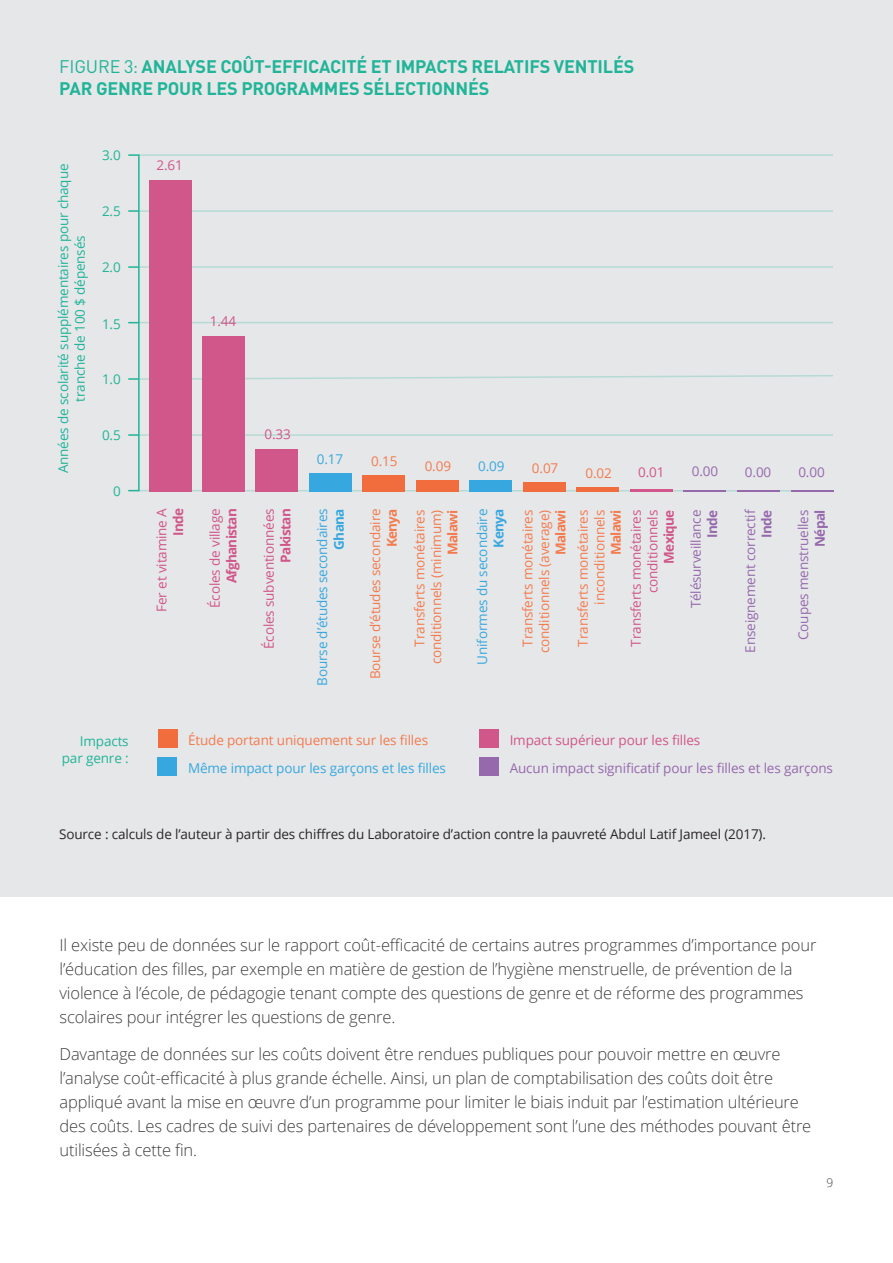
<style>
.page{position:relative;width:893px;height:1263px;background:#fff}
.page>*{position:absolute;margin:0;border:0;box-sizing:border-box;transform-origin:0 0}
.t1{font:700 18px/22.5px "DIN Pro";letter-spacing:-.01em;color:#21b498}
.t2{font:300 16.5px/24px "Open Sans";letter-spacing:-.01em;color:#3e3e3f}
.t3{font:13.5px/16.5px "Open Sans";letter-spacing:-.01em;color:#f47b4e;text-align:right}
.t4{font:13.5px/16.5px "Open Sans";letter-spacing:-.01em;color:#d15689;text-align:right}
.t5{font:13.5px "Open Sans";letter-spacing:-.01em;color:#9669ad}
.t6{font:13.5px "Open Sans";letter-spacing:-.01em;color:#2a2528}
.t7{font:13.5px/16.5px "Open Sans";letter-spacing:-.01em;color:#21b498;text-align:right}
.t8{font:13.5px "Open Sans";letter-spacing:-.01em;color:#37a8df}
.t9{font:700 13.5px "Open Sans";letter-spacing:-.05em;color:#d15689}
.t10{font:700 13.5px "Open Sans";letter-spacing:-.05em;color:#f47b4e}
.t11{font:700 13.5px "Open Sans";letter-spacing:-.05em;color:#9669ad}
.t12{font:700 13.5px "Open Sans";letter-spacing:-.05em;color:#37a8df}
.t13{font:300 12px "Open Sans";color:#3e3e3f}
.s1{font-weight:400}
</style>
<div class="page">
<div style="left:0;top:0;width:893px;height:896px;background:#e6e7e9"></div>
<div style="left:158px;top:729px;width:19px;height:19px;background:#f26d3e"></div>
<div style="left:158px;top:757px;width:19px;height:19px;background:#37a8df"></div>
<div style="left:479px;top:729px;width:20px;height:19px;background:#d15689"></div>
<div style="left:479px;top:757px;width:19px;height:19px;background:#9669ad"></div>
<div style="left:127px;top:154px;width:13px;height:337px;border:2px solid #21b498"></div>
<hr style="left:138px;top:210px;width:695px;height:2px;background:#21b498">
<hr style="left:138px;top:322px;width:695px;height:1px;background:#21b498">
<hr style="left:138px;top:434px;width:695px;height:2px;background:#21b498">
<hr style="left:138px;top:154px;width:695px;height:2px;background:#21b498">
<hr style="left:138px;top:266px;width:695px;height:2px;background:#21b498">
<hr style="left:138px;top:490px;width:695px;height:2px;background:#21b498">
<div style="left:149px;top:180px;width:43px;height:311px;background:#d15689"></div>
<div style="left:256px;top:449px;width:42px;height:42px;background:#d15689"></div>
<div style="left:202px;top:336px;width:43px;height:155px;background:#d15689"></div>
<div style="left:309px;top:473px;width:43px;height:18px;background:#37a8df"></div>
<div style="left:362px;top:475px;width:43px;height:16px;background:#f26d3e"></div>
<hr style="left:630px;top:489px;width:43px;height:2px;background:#d15689">
<div style="left:523px;top:482px;width:43px;height:9px;background:#f26d3e"></div>
<div style="left:416px;top:480px;width:43px;height:11px;background:#f26d3e"></div>
<div style="left:469px;top:480px;width:43px;height:11px;background:#37a8df"></div>
<hr style="left:576px;top:487px;width:43px;height:4px;background:#f26d3e">
<hr style="left:737px;top:490px;width:43px;height:1px;background:#9669ad">
<hr style="left:684px;top:490px;width:42px;height:1px;background:#9669ad">
<hr style="left:791px;top:490px;width:42px;height:1px;background:#9669ad">
<svg style="left:128px;top:434px;width:10px;height:2px"></svg>
<svg style="left:128px;top:374px;width:705px;height:7px"></svg>
<svg style="left:128px;top:266px;width:10px;height:2px"></svg>
<svg style="left:128px;top:210px;width:10px;height:2px"></svg>
<p class="t1" style="left:59px;top:53px;width:577px"><span class="s1">FIGURE 3:</span> ANALYSE COÛT-EFFICACITÉ ET IMPACTS RELATIFS VENTILÉS<br>PAR GENRE POUR LES PROGRAMMES SÉLECTIONNÉS</p>
<p class="t7" style="left:55px;top:473px;width:311px;text-align:center;rotate:-90deg">Années de scolarité supplémentaires pour chaque tranche de 100 $ dépensés</p>
<p class="t7" style="left:102px;top:146px;width:20px">3.0</p>
<p class="t7" style="left:102px;top:203px;width:20px">2.5</p>
<p class="t7" style="left:102px;top:259px;width:20px">2.0</p>
<p class="t7" style="left:102px;top:315px;width:20px">1.5</p>
<p class="t7" style="left:102px;top:371px;width:20px">1.0</p>
<p class="t7" style="left:102px;top:427px;width:20px">0.5</p>
<p class="t7" style="left:113px;top:482px;width:9px">0</p>
<p class="t4" style="left:156px;top:156px;width:28px">2.61</p>
<p class="t4" style="left:210px;top:312px;width:28px">1.44</p>
<p class="t4" style="left:264px;top:425px;width:28px">0.33</p>
<p class="t8" style="left:317px;top:449px;width:28px">0.17</p>
<p class="t3" style="left:371px;top:452px;width:28px">0.15</p>
<p class="t3" style="left:425px;top:457px;width:28px">0.09</p>
<p class="t8" style="left:478px;top:457px;width:28px">0.09</p>
<p class="t3" style="left:532px;top:459px;width:28px">0.07</p>
<p class="t3" style="left:585px;top:465px;width:28px">0.02</p>
<p class="t4" style="left:638px;top:464px;width:28px">0.01</p>
<p class="t5" style="left:692px;top:462px;width:28px">0.00</p>
<p class="t5" style="left:745px;top:463px;width:28px">0.00</p>
<p class="t5" style="left:798px;top:463px;width:28px">0.00</p>
<p class="t4" style="left:153px;top:612px;width:105px;rotate:-90deg">Fer et vitamine A</p>
<p class="t9" style="left:169px;top:536px;width:29px;rotate:-90deg">Inde</p>
<p class="t4" style="left:206px;top:608px;width:101px;rotate:-90deg">Écoles de village</p>
<p class="t9" style="left:222px;top:583px;width:77px;rotate:-90deg">Afghanistan</p>
<p class="t4" style="left:260px;top:649px;width:142px;rotate:-90deg">Écoles subventionnées</p>
<p class="t9" style="left:276px;top:563px;width:55px;rotate:-90deg">Pakistan</p>
<p class="t8" style="left:313px;top:686px;width:179px;rotate:-90deg">Bourse d’études secondaires</p>
<p class="t12" style="left:329px;top:550px;width:43px;rotate:-90deg">Ghana</p>
<p class="t3" style="left:367px;top:679px;width:173px;rotate:-90deg">Bourse d’études secondaire</p>
<p class="t10" style="left:382px;top:547px;width:40px;rotate:-90deg">Kenya</p>
<p class="t8" style="left:473px;top:665px;width:158px;rotate:-90deg">Uniformes du secondaire</p>
<p class="t12" style="left:489px;top:547px;width:40px;rotate:-90deg">Kenya</p>
<p class="t3" style="left:411px;top:664px;width:156px;rotate:-90deg">Transferts monétaires conditionnels (minimum)</p>
<p class="t10" style="left:443px;top:555px;width:47px;rotate:-90deg">Malawi</p>
<p class="t3" style="left:519px;top:653px;width:145px;text-align:center;rotate:-90deg">Transferts monétaires conditionnels (average)</p>
<p class="t10" style="left:551px;top:555px;width:47px;rotate:-90deg">Malawi</p>
<p class="t3" style="left:574px;top:646px;width:138px;rotate:-90deg">Transferts monétaires inconditionnels</p>
<p class="t10" style="left:606px;top:555px;width:47px;rotate:-90deg">Malawi</p>
<p class="t4" style="left:627px;top:646px;width:138px;rotate:-90deg">Transferts monétaires conditionnels</p>
<p class="t9" style="left:659px;top:564px;width:55px;rotate:-90deg">Mexique</p>
<p class="t5" style="left:687px;top:608px;width:100px;rotate:-90deg">Télésurveillance</p>
<p class="t11" style="left:703px;top:538px;width:29px;rotate:-90deg">Inde</p>
<p class="t5" style="left:741px;top:652px;width:145px;rotate:-90deg">Enseignement correctif</p>
<p class="t11" style="left:757px;top:538px;width:29px;rotate:-90deg">Inde</p>
<p class="t5" style="left:794px;top:640px;width:132px;rotate:-90deg">Coupes menstruelles</p>
<p class="t11" style="left:810px;top:547px;width:39px;rotate:-90deg">Népal</p>
<p class="t7" style="left:62px;top:733px;width:68px">Impacts par genre :</p>
<p class="t3" style="left:188px;top:731px;width:242px">Étude portant uniquement sur les filles</p>
<p class="t8" style="left:188px;top:758px;width:259px">Même impact pour les garçons et les filles</p>
<p class="t4" style="left:510px;top:731px;width:192px">Impact supérieur pour les filles</p>
<p class="t5" style="left:510px;top:758px;width:325px">Aucun impact significatif pour les filles et les garçons</p>
<p class="t6" style="left:59px;top:824px;width:708px">Source : calculs de l’auteur à partir des chiffres du Laboratoire d’action contre la pauvreté Abdul Latif Jameel (2017).</p>
<p class="t2" style="left:60px;top:933px;width:758px">Il existe peu de données sur le rapport coût-efficacité de certains autres programmes d’importance pour l’éducation des filles, par exemple en matière de gestion de l’hygiène menstruelle, de prévention de la violence à l’école, de pédagogie tenant compte des questions de genre et de réforme des programmes scolaires pour intégrer les questions de genre.</p>
<p class="t2" style="left:60px;top:1042px;width:753px">Davantage de données sur les coûts doivent être rendues publiques pour pouvoir mettre en œuvre l’analyse coût-efficacité à plus grande échelle. Ainsi, un plan de comptabilisation des coûts doit être appliqué avant la mise en œuvre d’un programme pour limiter le biais induit par l’estimation ultérieure des coûts. Les cadres de suivi des partenaires de développement sont l’une des méthodes pouvant être utilisées à cette fin.</p>
<p class="t13" style="left:827px;top:1174px;width:8px">9</p>
</div>
